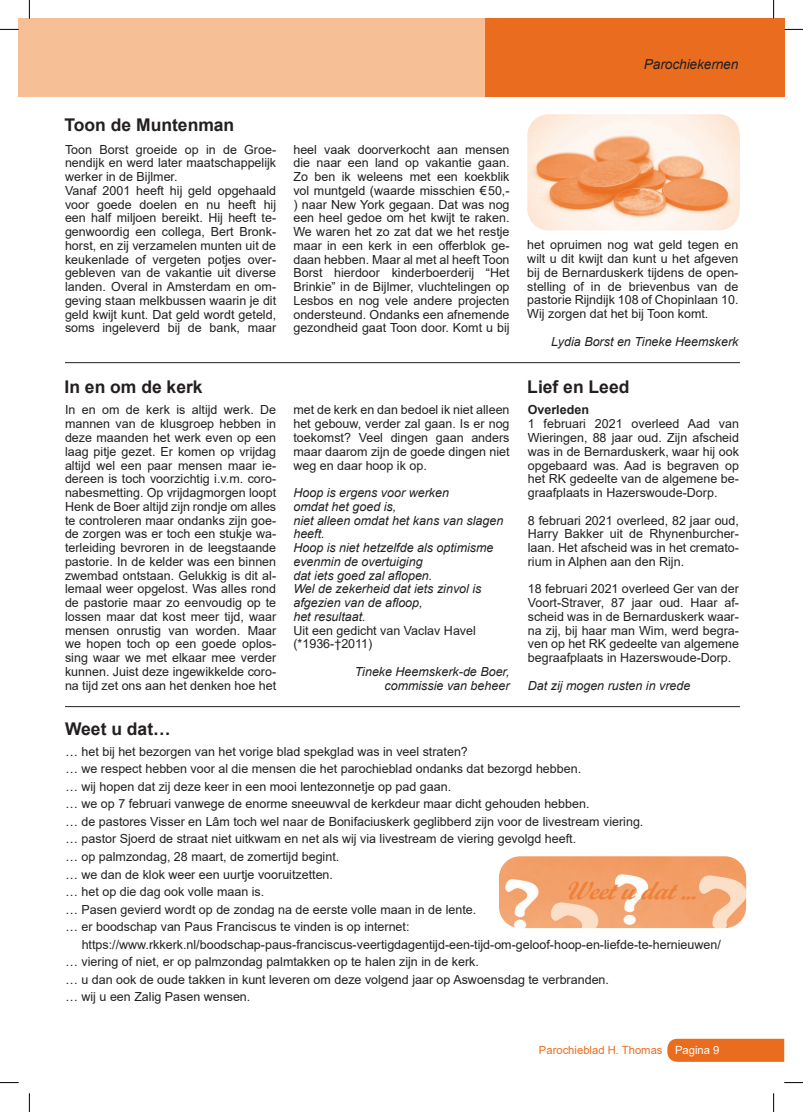
<style>
.page{position:relative;width:803px;height:1112px;background:#fff}
.page>*{position:absolute;margin:0;border:0;box-sizing:border-box;transform-origin:0 0}
.t1{font:700 17.5px "Arial";color:#231f20}
.t2{font:italic 13.75px "Arial";letter-spacing:-.01em;color:#231f20}
.t3{font:12.5px/13.8px "Arial";color:#231f20;text-align:justify}
.t4{font:italic 12.5px/13.8px "Arial";color:#231f20}
.t5{font:700 12.5px "Arial";color:#231f20}
.t6{font:11.25px "Arial";color:#ea6d1f}
.s1{color:#fff}
</style>
<div class="page">
<div style="left:667px;top:1038px;width:117px;height:23px;background:#ea6d1f"></div>
<hr style="left:65px;top:362px;width:675px;height:1px;background:#231f20">
<hr style="left:65px;top:706px;width:675px;height:1px;background:#231f20">
<img style="left:527px;top:114px;width:213px;height:116px">
<img style="left:499px;top:856px;width:247px;height:71px">
<div style="left:19px;top:19px;width:473px;height:78px;background:#f7bf96"></div>
<div style="left:485px;top:19px;width:299px;height:78px;background:#ea6d1f"></div>
<svg style="left:0;top:29px;width:19px;height:1px"></svg>
<svg style="left:784px;top:29px;width:19px;height:1px"></svg>
<svg style="left:0;top:1082px;width:19px;height:1px"></svg>
<svg style="left:784px;top:1082px;width:19px;height:1px"></svg>
<svg style="left:29px;top:0;width:1px;height:19px"></svg>
<svg style="left:29px;top:1093px;width:1px;height:18px"></svg>
<svg style="left:773px;top:0;width:1px;height:19px"></svg>
<svg style="left:773px;top:1093px;width:1px;height:18px"></svg>
<p class="t2" style="left:644px;top:55px;width:96px">Parochiekernen</p>
<h1 class="t1" style="left:65px;top:113px;width:171px">Toon de Muntenman</h1>
<p class="t3" style="left:65px;top:142px;width:213px;text-align:left">Toon Borst groeide op in de Groe&shy;nendijk en werd later maatschappelijk werker in de Bijlmer.<br>Vanaf 2001 heeft hij geld opgehaald voor goede doelen en nu heeft hij een half miljoen bereikt. Hij heeft te&shy;genwoordig een collega, Bert Bronk&shy;horst, en zij verzamelen munten uit de keukenlade of vergeten potjes over&shy;gebleven van de vakantie uit diverse landen. Overal in Amsterdam en om&shy;geving staan melkbussen waarin je dit geld kwijt kunt. Dat geld wordt geteld, soms ingeleverd bij de bank, maar</p>
<p class="t3" style="left:293px;top:142px;width:218px">heel vaak doorverkocht aan mensen die naar een land op vakantie gaan.<br>Zo ben ik weleens met een koekblik vol muntgeld (waarde misschien €50,- ) naar New York gegaan. Dat was nog een heel gedoe om het kwijt te raken.<br>We waren het zo zat dat we het restje maar in een kerk in een offerblok ge&shy;daan hebben. Maar al met al heeft Toon Borst hierdoor kinderboerderij “Het Brinkie” in de Bijlmer, vluchtelingen op Lesbos en nog vele andere projecten ondersteund. Ondanks een afnemende gezondheid gaat Toon door. Komt u bij</p>
<p class="t3" style="left:527px;top:238px;width:213px">het opruimen nog wat geld tegen en wilt u dit kwijt dan kunt u het afgeven bij de Bernarduskerk tijdens de open&shy;stelling of in de brievenbus van de pastorie Rijndijk 108 of Chopinlaan 10.<br>Wij zorgen dat het bij Toon komt.</p>
<p class="t4" style="left:551px;top:334px;width:189px">Lydia Borst en Tineke Heemskerk</p>
<h1 class="t1" style="left:65px;top:374px;width:140px">In en om de kerk</h1>
<h1 class="t1" style="left:527px;top:374px;width:104px">Lief en Leed</h1>
<p class="t3" style="left:65px;top:403px;width:213px">In en om de kerk is altijd werk. De mannen van de klusgroep hebben in deze maanden het werk even op een laag pitje gezet. Er komen op vrijdag altijd wel een paar mensen maar ie&shy;dereen is toch voorzichtig i.v.m. coro&shy;nabesmetting. Op vrijdagmorgen loopt Henk de Boer altijd zijn rondje om alles te controleren maar ondanks zijn goe&shy;de zorgen was er toch een stukje wa&shy;terleiding bevroren in de leegstaande pastorie. In de kelder was een binnen zwembad ontstaan. Gelukkig is dit al&shy;lemaal weer opgelost. Was alles rond de pastorie maar zo eenvoudig op te lossen maar dat kost meer tijd, waar mensen onrustig van worden. Maar we hopen toch op een goede oplos&shy;sing waar we met elkaar mee verder kunnen. Juist deze ingewikkelde coro&shy;na tijd zet ons aan het denken hoe het</p>
<p class="t5" style="left:528px;top:401px;width:63px">Overleden</p>
<p class="t3" style="left:293px;top:403px;width:218px">met de kerk en dan bedoel ik niet alleen het gebouw, verder zal gaan. Is er nog toekomst? Veel dingen gaan anders maar daarom zijn de goede dingen niet weg en daar hoop ik op.</p>
<p class="t4" style="left:293px;top:486px;width:211px">Hoop is ergens voor werken<br>omdat het goed is,<br>niet alleen omdat het kans van slagen heeft.<br>Hoop is niet hetzelfde als optimisme evenmin de overtuiging<br>dat iets goed zal aflopen.<br>Wel de zekerheid dat iets zinvol is afgezien van de afloop,<br>het resultaat.</p>
<p class="t3" style="left:293px;top:623px;width:184px">Uit een gedicht van Vaclav Havel (*1936-†2011)</p>
<p class="t4" style="left:355px;top:664px;width:156px;text-align:right">Tineke Heemskerk-de Boer, commissie van beheer</p>
<p class="t3" style="left:528px;top:417px;width:213px">1 februari 2021 overleed Aad van Wieringen, 88 jaar oud. Zijn afscheid was in de Bernarduskerk, waar hij ook opgebaard was. Aad is begraven op het RK gedeelte van de algemene be&shy;graafplaats in Hazerswoude-Dorp.</p>
<p class="t3" style="left:528px;top:513px;width:213px">8 februari 2021 overleed, 82 jaar oud, Harry Bakker uit de Rhynenburcher&shy;laan. Het afscheid was in het cremato&shy;rium in Alphen aan den Rijn.</p>
<p class="t3" style="left:528px;top:582px;width:213px">18 februari 2021 overleed Ger van der Voort-Straver, 87 jaar oud. Haar af&shy;scheid was in de Bernarduskerk waar&shy;na zij, bij haar man Wim, werd begra&shy;ven op het RK gedeelte van algemene begraafplaats in Hazerswoude-Dorp.</p>
<p class="t4" style="left:528px;top:678px;width:164px">Dat zij mogen rusten in vrede</p>
<h1 class="t1" style="left:65px;top:716px;width:107px">Weet u dat…</h1>
<p class="t3" style="left:66px;top:742px;width:579px;line-height:17.5px;text-align:left">… het bij het bezorgen van het vorige blad spekglad was in veel straten?<br>… we respect hebben voor al die mensen die het parochieblad ondanks dat bezorgd hebben.<br>… wij hopen dat zij deze keer in een mooi lentezonnetje op pad gaan.<br>… we op 7 februari vanwege de enorme sneeuwval de kerkdeur maar dicht gehouden hebben.<br>… de pastores Visser en Lâm toch wel naar de Bonifaciuskerk geglibberd zijn voor de livestream viering. … pastor Sjoerd de straat niet uitkwam en net als wij via livestream de viering gevolgd heeft.<br>… op palmzondag, 28 maart, de zomertijd begint.<br>… we dan de klok weer een uurtje vooruitzetten.<br>… het op die dag ook volle maan is.<br>… Pasen gevierd wordt op de zondag na de eerste volle maan in de lente.<br>… er boodschap van Paus Franciscus te vinden is op internet:</p>
<p class="t3" style="left:66px;top:935px;width:657px;line-height:17.5px;text-align:left;text-indent:16px">https://www.rkkerk.nl/boodschap-paus-franciscus-veertigdagentijd-een-tijd-om-geloof-hoop-en-liefde-te-hernieuwen/ … viering of niet, er op palmzondag palmtakken op te halen zijn in de kerk.<br>… u dan ook de oude takken in kunt leveren om deze volgend jaar op Aswoensdag te verbranden.<br>… wij u een Zalig Pasen wensen.</p>
<p class="t6" style="left:539px;top:1041px;width:182px">Parochieblad H. Thomas <span class="s1">Pagina 9</span></p>
</div>
